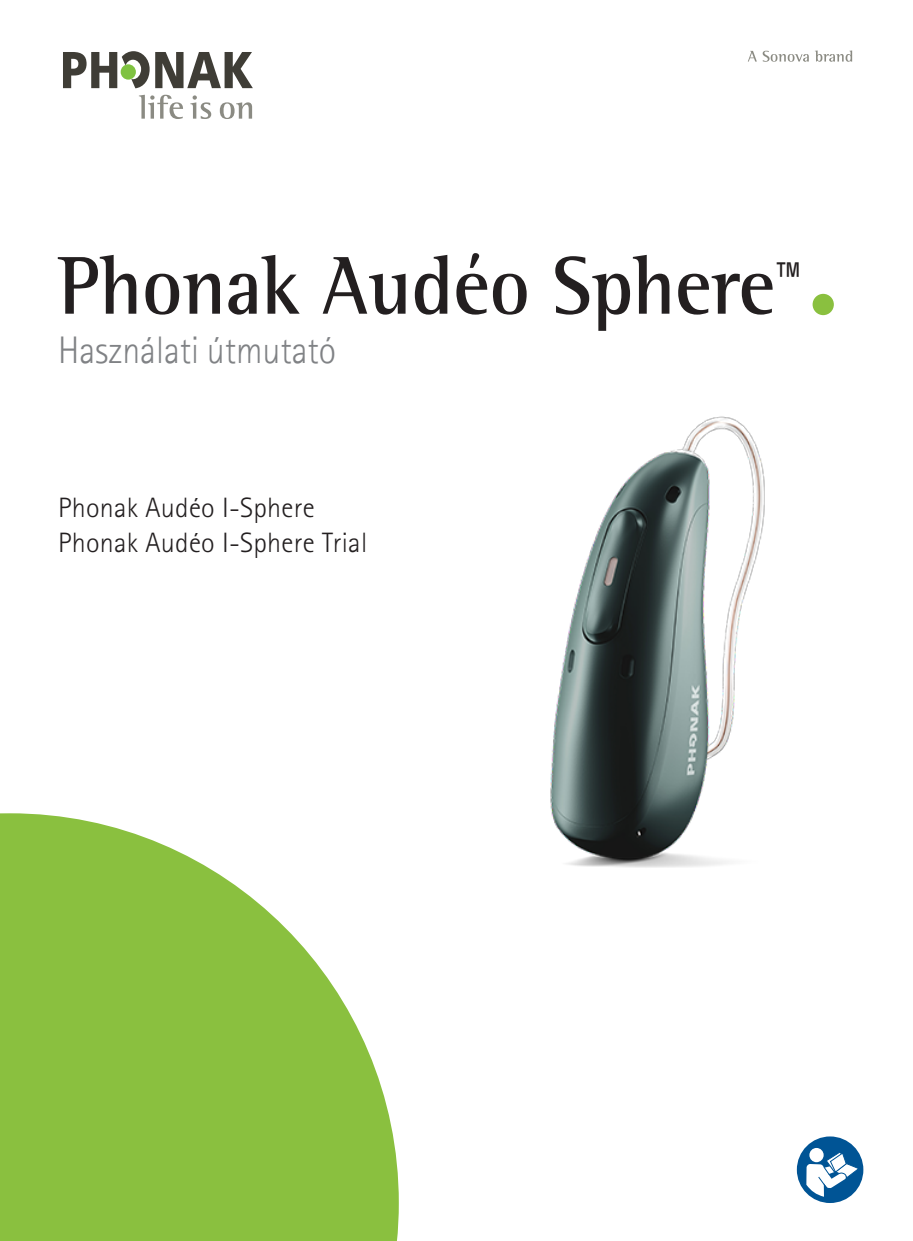
<style>
.page{position:relative;width:913px;height:1241px;background:#fff}
.page>*{position:absolute;margin:0;border:0;box-sizing:border-box;transform-origin:0 0}
.t1{font:700 84px "Rotis Semifor Phonak";color:#231f20;scale:.93 1}
.t2{font:300 38.5px "Rotis Sansfor Phonak";color:#808285;scale:.93 1}
.t3{font:300 28px/35px "Rotis Sans Serif Pro";letter-spacing:.01em;color:#231f20}
</style>
<div class="page">
<svg style="left:0;top:813px;width:399px;height:427px;fill:#8ac03f"></svg>
<div style="left:812px;top:294px;width:22px;height:21px;background:#8ac03f;border-radius:50%"></div>
<svg style="left:63px;top:51px;width:190px;height:37px"></svg>
<svg style="left:139px;top:95px;width:44px;height:24px"></svg>
<svg style="left:190px;top:95px;width:21px;height:24px"></svg>
<svg style="left:220px;top:102px;width:32px;height:17px"></svg>
<svg style="left:748px;top:51px;width:61px;height:11px"></svg>
<svg style="left:815px;top:50px;width:37px;height:12px"></svg>
<img style="left:550px;top:416px;width:215px;height:452px">
<div style="left:797px;top:1136px;width:66px;height:66px;background:#005495;border-radius:50%"></div>
<svg style="left:809px;top:1147px;width:14px;height:14px"></svg>
<svg style="left:806px;top:1150px;width:54px;height:46px"></svg>
<h1 class="t1" style="left:58px;top:234px;width:802px">Phonak Audéo Sphere<sup>™</sup></h1>
<h2 class="t2" style="left:58px;top:327px;width:300px">Használati útmutató</h2>
<p class="t3" style="left:58px;top:490px;width:310px">Phonak Audéo I-Sphere<br>Phonak Audéo I-Sphere Trial</p>
</div>
